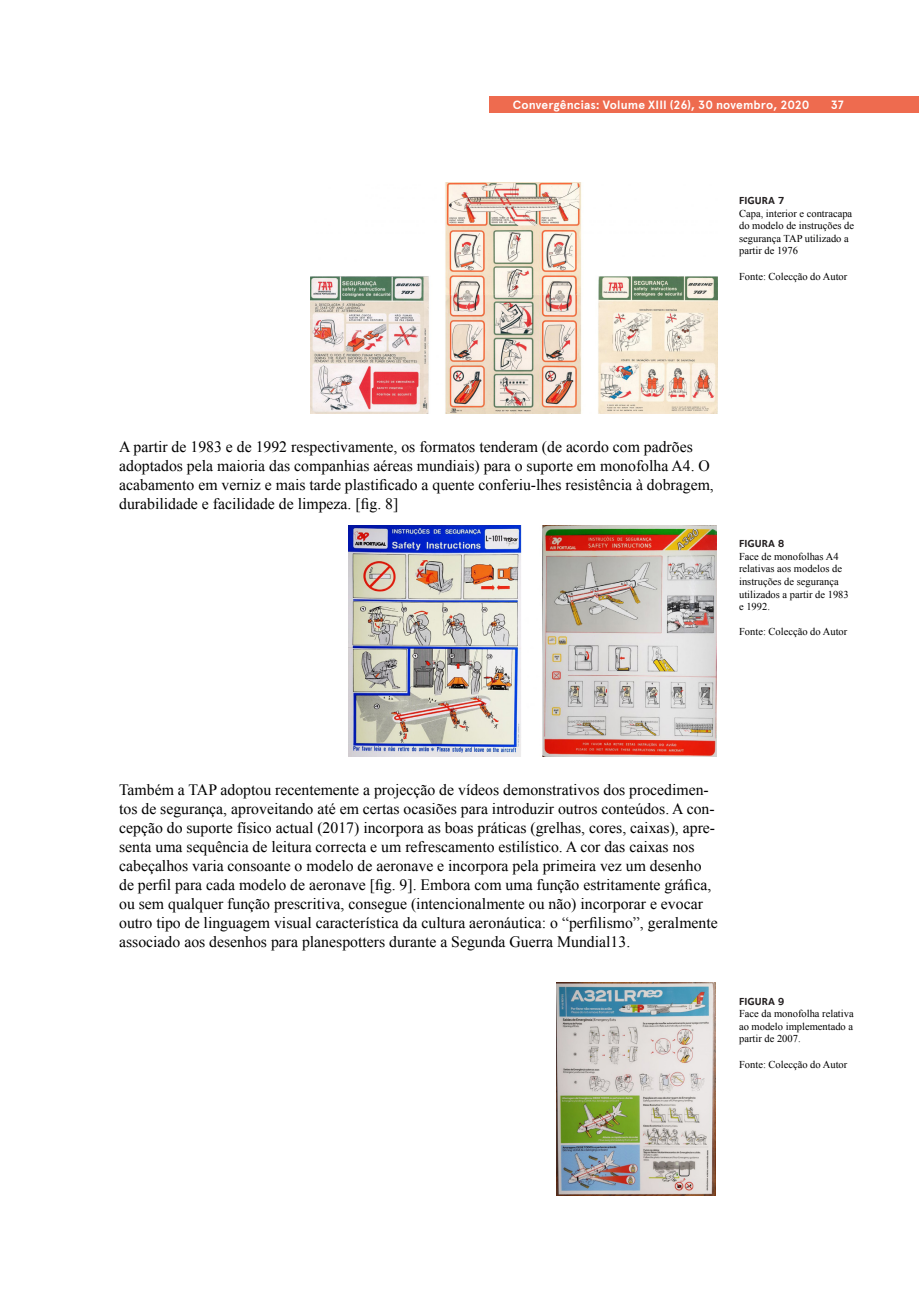
<style>
.page{position:relative;width:919px;height:1289px;background:#fff}
.page>*{position:absolute;margin:0;border:0;box-sizing:border-box;transform-origin:0 0}
.t1{font:15.75px/19px "Times New Roman";color:#000001}
.t2{font:700 12px "Apercu Pro";letter-spacing:.01em;color:#fff}
.t3{font:10.5px/12.6px "Times New Roman";color:#000001}
.t4{font:700 10.5px "Foundry Sterling";color:#231f20}
</style>
<div class="page">
<div style="left:489px;top:96px;width:429px;height:17px;background:#ee6b4f"></div>
<img style="left:310px;top:182px;width:407px;height:231px">
<img style="left:349px;top:525px;width:367px;height:231px">
<img style="left:556px;top:982px;width:159px;height:213px">
<p class="t2" style="left:512px;top:95px;width:298px">Convergências: Volume XIII (26), 30 novembro, 2020</p>
<p class="t2" style="left:830px;top:95px;width:14px">37</p>
<p class="t4" style="left:739px;top:194px;width:47px">FIGURA 7</p>
<p class="t3" style="left:739px;top:207px;width:116px">Capa, interior e contracapa do modelo de instruções de segurança TAP utilizado a partir de 1976</p>
<p class="t3" style="left:739px;top:270px;width:110px">Fonte: Colecção do Autor</p>
<p class="t1" style="left:119px;top:437px;width:596px">A partir de 1983 e de 1992 respectivamente, os formatos tenderam (de acordo com padrões adoptados pela maioria das companhias aéreas mundiais) para o suporte em monofolha A4. O acabamento em verniz e mais tarde plastificado a quente conferiu-lhes resistência à dobragem, durabilidade e facilidade de limpeza. [fig. 8]</p>
<p class="t4" style="left:739px;top:537px;width:47px">FIGURA 8</p>
<p class="t3" style="left:739px;top:549px;width:111px">Face de monofolhas A4 relativas aos modelos de instruções de segurança utilizados a partir de 1983 e 1992.</p>
<p class="t3" style="left:739px;top:625px;width:110px">Fonte: Colecção do Autor</p>
<p class="t1" style="left:119px;top:779px;width:600px">Também a TAP adoptou recentemente a projecção de vídeos demonstrativos dos procedimen&shy;tos de segurança, aproveitando até em certas ocasiões para introduzir outros conteúdos. A con&shy;cepção do suporte físico actual (2017) incorpora as boas práticas (grelhas, cores, caixas), apre&shy;senta uma sequência de leitura correcta e um refrescamento estilístico. A cor das caixas nos cabeçalhos varia consoante o modelo de aeronave e incorpora pela primeira vez um desenho de perfil para cada modelo de aeronave [fig. 9]. Embora com uma função estritamente gráfica, ou sem qualquer função prescritiva, consegue (intencionalmente ou não) incorporar e evocar outro tipo de linguagem visual característica da cultura aeronáutica: o “perfilismo”, geralmente associado aos desenhos para planespotters durante a Segunda Guerra Mundial13.</p>
<p class="t4" style="left:739px;top:994px;width:47px">FIGURA 9</p>
<p class="t3" style="left:739px;top:1007px;width:116px;text-align:justify">Face da monofolha relativa ao modelo implementado a partir de 2007.</p>
<p class="t3" style="left:739px;top:1057px;width:110px">Fonte: Colecção do Autor</p>
</div>
